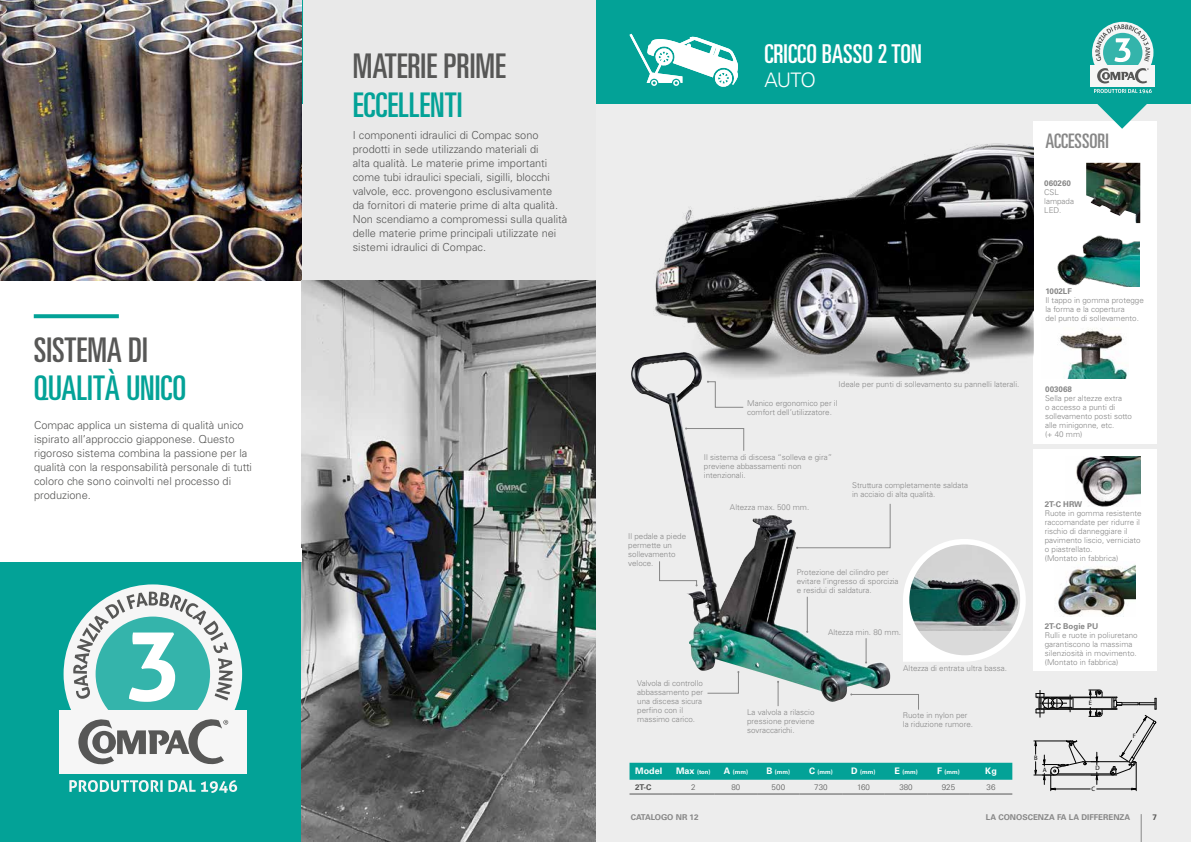
<style>
.page{position:relative;width:1191px;height:842px;background:#ededed}
.page>*{position:absolute;margin:0;border:0;box-sizing:border-box;transform-origin:0 0}
.t1{font:ultra-condensed 34px "Univers";color:#03a297}
.t2{font:ultra-condensed 34px "Univers";color:#575756}
.t3{font:ultra-condensed 26px "Univers";color:#fff}
.t4{font:ultra-condensed 20px "Univers";color:#878787}
.t5{font:300 20px "Univers";color:#fff}
.t6{font:300 11px/14px "Univers";color:#575756}
.t7{font:700 9px "Univers";color:#fff}
.t8{font:300 8px/9px "Univers";color:#878787}
.t9{font:700 8px "Univers";color:#878787}
.t10{font:300 8px "Univers";color:#575756}
.t11{font:700 8px "Univers";color:#575756}
.t12{font:6.4px "Myriad Pro";color:#000}
.t13{font:700 6px "Univers";color:#fff}
.s1{font-size:9px}
</style>
<div class="page">
<div style="left:1033px;top:122px;width:124px;height:549px;background:#fff"></div>
<img style="left:1057px;top:235px;width:83px;height:52px">
<img style="left:1060px;top:328px;width:68px;height:51px">
<img style="left:1076px;top:457px;width:65px;height:50px">
<img style="left:1058px;top:564px;width:77px;height:52px">
<div style="left:0;top:0;width:1191px;height:104px;background:#03a297"></div>
<div style="left:303px;top:0;width:292px;height:842px;background:#e9e9e9"></div>
<div style="left:0;top:280px;width:335px;height:268px;background:#fff"></div>
<div style="left:0;top:561px;width:303px;height:281px;background:#03a297"></div>
<img style="left:0;top:0;width:302px;height:281px">
<svg style="left:34px;top:314px;width:85px;height:4px"></svg>
<img style="left:302px;top:281px;width:293px;height:561px">
<div style="left:0;top:548px;width:302px;height:13px;background:#fff"></div>
<svg style="left:629px;top:33px;width:109px;height:54px"></svg>
<img style="left:655px;top:143px;width:378px;height:235px">
<img style="left:631px;top:352px;width:260px;height:350px">
<svg style="left:903px;top:539px;width:123px;height:123px"></svg>
<div style="left:909px;top:544px;width:111px;height:111px;background:#dadada;border-radius:50%"></div>
<img style="left:909px;top:544px;width:111px;height:87px">
<svg style="left:1033px;top:689px;width:124px;height:102px"></svg>
<div style="left:1029px;top:444px;width:131px;height:5px;background:#ededed"></div>
<img style="left:1086px;top:163px;width:54px;height:60px">
<div style="left:59px;top:710px;width:187px;height:64px;background:#f6f6f6"></div>
<svg style="left:64px;top:584px;width:178px;height:126px"></svg>
<svg style="left:78px;top:719px;width:150px;height:45px"></svg>
<svg style="left:69px;top:780px;width:168px;height:13px"></svg>
<svg style="left:1089px;top:22px;width:66px;height:107px"></svg>
<svg style="left:659px;top:561px;width:38px;height:25px"></svg>
<svg style="left:685px;top:427px;width:59px;height:24px"></svg>
<svg style="left:707px;top:381px;width:37px;height:27px"></svg>
<svg style="left:796px;top:503px;width:94px;height:46px"></svg>
<hr style="left:807px;top:597px;width:1px;height:35px;background:#878787">
<svg style="left:850px;top:693px;width:69px;height:17px"></svg>
<svg style="left:777px;top:681px;width:2px;height:25px"></svg>
<svg style="left:707px;top:671px;width:32px;height:23px"></svg>
<div style="left:629px;top:763px;width:383px;height:17px;background:#03a297"></div>
<hr style="left:629px;top:794px;width:43px;height:1px;background:#575756">
<hr style="left:672px;top:794px;width:42px;height:1px;background:#575756">
<hr style="left:714px;top:794px;width:43px;height:1px;background:#575756">
<hr style="left:757px;top:794px;width:42px;height:1px;background:#575756">
<hr style="left:799px;top:794px;width:43px;height:1px;background:#575756">
<hr style="left:842px;top:794px;width:42px;height:1px;background:#575756">
<hr style="left:884px;top:794px;width:43px;height:1px;background:#575756">
<hr style="left:927px;top:794px;width:42px;height:1px;background:#575756">
<hr style="left:969px;top:794px;width:43px;height:1px;background:#575756">
<svg style="left:865px;top:638px;width:2px;height:25px"></svg>
<svg style="left:1141px;top:814px;width:1px;height:28px"></svg>
<h1 class="t2" style="left:34px;top:331px;width:116px">SISTEMA DI</h1>
<h1 class="t1" style="left:34px;top:369px;width:154px">QUALITÀ UNICO</h1>
<h3 class="t6" style="left:34px;top:418px;width:219px">Compac applica un sistema di qualità unico ispirato all’approccio giapponese. Questo rigoroso sistema combina la passione per la qualità con la responsabilità personale di tutti coloro che sono coinvolti nel processo di produzione.</h3>
<h1 class="t2" style="left:353px;top:46px;width:154px">MATERIE PRIME</h1>
<h1 class="t1" style="left:353px;top:85px;width:111px">ECCELLENTI</h1>
<p class="t6" style="left:353px;top:128px;width:216px">I componenti idraulici di Compac sono prodotti in sede utilizzando materiali di<br>alta qualità. Le materie prime importanti come tubi idraulici speciali, sigilli, blocchi valvole, ecc. provengono esclusivamente<br>da fornitori di materie prime di alta qualità.<br>Non scendiamo a compromessi sulla qualità delle materie prime principali utilizzate nei sistemi idraulici di Compac.</p>
<h2 class="t3" style="left:764px;top:38px;width:159px">CRICCO BASSO 2 TON</h2>
<h3 class="t5" style="left:764px;top:68px;width:53px">AUTO</h3>
<h3 class="t4" style="left:1045px;top:130px;width:65px">ACCESSORI</h3>
<p class="t9" style="left:1044px;top:178px;width:28px">060260</p>
<p class="t8" style="left:1044px;top:187px;width:31px">CSL lampada<br>LED.</p>
<p class="t9" style="left:1045px;top:287px;width:28px">1002LF</p>
<p class="t8" style="left:1045px;top:296px;width:100px">Il tappo in gomma protegge la forma e la copertura<br>del punto di sollevamento.</p>
<p class="t8" style="left:838px;top:379px;width:182px">Ideale per punti di sollevamento su pannelli laterali.</p>
<p class="t8" style="left:747px;top:399px;width:92px">Manico ergonomico per il comfort dell’utilizzatore.</p>
<p class="t8" style="left:628px;top:532px;width:59px">Il pedale a piede permette un sollevamento veloce.</p>
<p class="t8" style="left:704px;top:453px;width:130px">Il sistema di discesa “solleva e gira” previene abbassamenti non intenzionali.</p>
<p class="t8" style="left:730px;top:502px;width:81px">Altezza max. 500 mm.</p>
<p class="t8" style="left:852px;top:481px;width:117px">Struttura completamente saldata in acciaio di alta qualità.</p>
<p class="t8" style="left:797px;top:568px;width:103px">Protezione del cilindro per evitare l’ingresso di sporcizia e residui di saldatura.</p>
<p class="t8" style="left:828px;top:627px;width:74px">Altezza min. 80 mm.</p>
<p class="t8" style="left:903px;top:664px;width:105px">Altezza di entrata ultra bassa.</p>
<p class="t8" style="left:637px;top:679px;width:67px">Valvola di controllo abbassamento per una discesa sicura perfino con il massimo carico.</p>
<p class="t8" style="left:747px;top:708px;width:69px;text-align:justify">La valvola a rilascio pressione previene sovraccarichi.</p>
<p class="t8" style="left:903px;top:711px;width:72px">Ruote in nylon per la riduzione rumore.</p>
<p class="t7" style="left:635px;top:765px;width:28px">Model</p>
<p class="t13" style="left:676px;top:768px;width:36px"><span class="s1">Max</span> (ton)</p>
<p class="t13" style="left:723px;top:768px;width:26px"><span class="s1">A</span> (mm)</p>
<p class="t13" style="left:766px;top:768px;width:25px"><span class="s1">B</span> (mm)</p>
<p class="t13" style="left:809px;top:768px;width:25px"><span class="s1">C</span> (mm)</p>
<p class="t13" style="left:851px;top:768px;width:26px"><span class="s1">D</span> (mm)</p>
<p class="t13" style="left:894px;top:768px;width:25px"><span class="s1">E</span> (mm)</p>
<p class="t13" style="left:937px;top:768px;width:24px"><span class="s1">F</span> (mm)</p>
<p class="t7" style="left:985px;top:765px;width:13px">Kg</p>
<p class="t11" style="left:635px;top:782px;width:18px">2T-C</p>
<p class="t10" style="left:691px;top:782px;width:6px">2</p>
<p class="t10" style="left:731px;top:782px;width:10px">80</p>
<p class="t10" style="left:771px;top:782px;width:15px">500</p>
<p class="t10" style="left:814px;top:782px;width:15px">730</p>
<p class="t10" style="left:857px;top:782px;width:14px">160</p>
<p class="t10" style="left:899px;top:782px;width:15px">380</p>
<p class="t10" style="left:942px;top:782px;width:15px">925</p>
<p class="t10" style="left:986px;top:782px;width:10px">36</p>
<p class="t9" style="left:1045px;top:385px;width:28px">003068</p>
<p class="t8" style="left:1045px;top:394px;width:88px">Sella per altezze extra<br>o accesso a punti di sollevamento posti sotto alle minigonne, etc.<br>(+ 40 mm)</p>
<p class="t9" style="left:1044px;top:500px;width:39px">2T-C HRW</p>
<p class="t8" style="left:1044px;top:509px;width:98px">Ruote in gomma resistente raccomandate per ridurre il rischio di danneggiare il pavimento liscio, verniciato o piastrellato.<br>(Montato in fabbrica)</p>
<p class="t9" style="left:1044px;top:621px;width:55px">2T-C Bogie PU</p>
<p class="t8" style="left:1044px;top:630px;width:94px">Rulli e ruote in poliuretano garantiscono la massima silenziosità in movimento. (Montato in fabbrica)</p>
<p class="t12" style="left:1034px;top:754px;width:5px">B</p>
<p class="t12" style="left:1033px;top:756px;width:5px">B</p>
<p class="t12" style="left:1090px;top:697px;width:5px">E</p>
<p class="t12" style="left:1088px;top:699px;width:5px">E</p>
<p class="t12" style="left:1042px;top:766px;width:5px">A</p>
<p class="t12" style="left:1095px;top:764px;width:6px">D</p>
<p class="t12" style="left:1041px;top:768px;width:5px">A</p>
<p class="t12" style="left:1094px;top:766px;width:6px">D</p>
<p class="t12" style="left:1091px;top:785px;width:5px">C</p>
<p class="t12" style="left:1090px;top:787px;width:5px">C</p>
<p class="t12" style="left:1132px;top:732px;width:5px">F</p>
<p class="t12" style="left:1131px;top:734px;width:5px">F</p>
<p class="t9" style="left:630px;top:812px;width:69px">CATALOGO NR 12</p>
<p class="t9" style="left:986px;top:812px;width:146px">LA CONOSCENZA FA LA DIFFERENZA</p>
<p class="t11" style="left:1152px;top:813px;width:6px">7</p>
</div>
